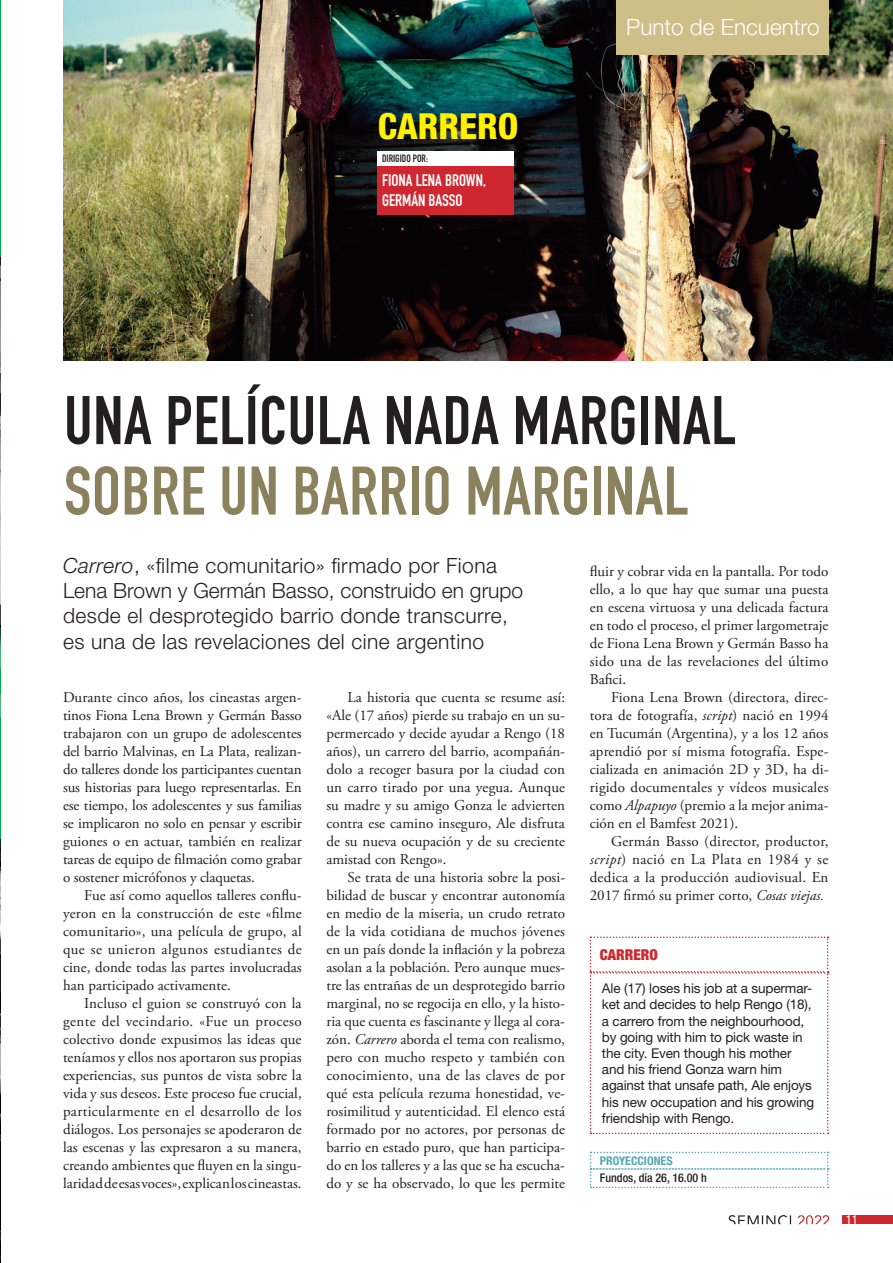
<style>
.page{position:relative;width:893px;height:1263px;background:#fff}
.page>*{position:absolute;margin:0;border:0;box-sizing:border-box;transform-origin:0 0}
.t1{font:67.5px "DIN Engschrift Std";letter-spacing:.01em;color:#231f20}
.t2{font:67.5px "DIN Engschrift Std";letter-spacing:.01em;color:#8b815c}
.t3{font:800 condensed 36px "Helvetica Neue LT Std";color:#fff101}
.t4{font:300 22.5px "Helvetica Neue LT Std";color:#fff}
.t5{font:300 21px/25.2px "Helvetica Neue LT Std";letter-spacing:.02em;color:#231f20}
.t6{font:16.5px/19.8px "DIN Engschrift Std";color:#fff}
.t7{font:15px/18px "Adobe Garamond Pro";color:#231f20;text-align:justify}
.t8{font:900 condensed 15px "Helvetica Neue LT Std";color:#cf2730}
.t9{font:13.5px/16.2px "Helvetica Neue LT Std";letter-spacing:-.01em;color:#231f20}
.t10{font:condensed 12.75px "Helvetica Neue LT Std";color:#fff}
.t11{font:500 condensed 12px "Helvetica Neue LT Std";color:#231f20}
.t12{font:700 condensed 12px "Helvetica Neue LT Std";color:#52a8af}
.t13{font:10.5px "DIN Engschrift Std";color:#231f20}
.s1{font-style:italic}
</style>
<div class="page">
<div style="left:843px;top:1215px;width:50px;height:9px;background:#cf2730"></div>
<svg style="left:729px;top:1215px;width:62px;height:9px"></svg>
<svg style="left:798px;top:1215px;width:31px;height:9px"></svg>
<img style="left:0;top:0;width:1px;height:1263px">
<img style="left:64px;top:0;width:829px;height:360px">
<svg style="left:590px;top:936px;width:239px;height:198px"></svg>
<svg style="left:590px;top:1152px;width:239px;height:36px"></svg>
<div style="left:617px;top:0;width:212px;height:54px;background:#cebe87"></div>
<div style="left:378px;top:152px;width:136px;height:14px;background:#fff"></div>
<div style="left:378px;top:166px;width:136px;height:48px;background:#cf2730"></div>
<h2 class="t3" style="left:378px;top:104px;width:142px">CARRERO</h2>
<p class="t13" style="left:382px;top:153px;width:47px">DIRIGIDO POR:</p>
<p class="t6" style="left:382px;top:170px;width:105px">FIONA LENA BROWN,<br>GERMÁN BASSO</p>
<h3 class="t4" style="left:626px;top:13px;width:195px">Punto de Encuentro</h3>
<h1 class="t1" style="left:64px;top:381px;width:674px">UNA PELÍCULA NADA MARGINAL</h1>
<h1 class="t2" style="left:64px;top:451px;width:626px">SOBRE UN BARRIO MARGINAL</h1>
<h3 class="t5" style="left:63px;top:552px;width:462px"><span class="s1">Carrero</span>, «filme comunitario» firmado por Fiona Lena Brown y Germán Basso, construido en grupo desde el desprotegido barrio donde transcurre, es una de las revelaciones del cine argentino</h3>
<p class="t7" style="left:63px;top:689px;width:240px">Durante cinco años, los cineastas argen&shy;tinos Fiona Lena Brown y Germán Basso trabajaron con un grupo de adolescentes del barrio Malvinas, en La Plata, realizan&shy;do talleres donde los participantes cuentan sus historias para luego representarlas. En ese tiempo, los adolescentes y sus familias se implicaron no solo en pensar y escribir guiones o en actuar, también en realizar tareas de equipo de filmación como grabar o sostener micrófonos y claquetas.</p>
<p class="t7" style="left:63px;top:887px;width:240px;text-indent:21px">Fue así como aquellos talleres conflu&shy;yeron en la construcción de este «filme comunitario», una película de grupo, al que se unieron algunos estudiantes de cine, donde todas las partes involucradas han participado activamente.</p>
<p class="t7" style="left:63px;top:995px;width:240px;text-indent:21px">Incluso el guion se construyó con la gente del vecindario. «Fue un proceso colectivo donde expusimos las ideas que teníamos y ellos nos aportaron sus propias experiencias, sus puntos de vista sobre la vida y sus deseos. Este proceso fue crucial, particularmente en el desarrollo de los diálogos. Los personajes se apoderaron de las escenas y las expresaron a su manera, creando ambientes que fluyen en la singu&shy;laridad de esas voces», explican los cineastas.</p>
<p class="t7" style="left:326px;top:689px;width:240px;text-indent:21px">La historia que cuenta se resume así: «Ale (17 años) pierde su trabajo en un su&shy;permercado y decide ayudar a Rengo (18 años), un carrero del barrio, acompañán&shy;dolo a recoger basura por la ciudad con un carro tirado por una yegua. Aunque su madre y su amigo Gonza le advierten contra ese camino inseguro, Ale disfruta de su nueva ocupación y de su creciente amistad con Rengo».</p>
<p class="t7" style="left:326px;top:869px;width:240px;text-indent:21px">Se trata de una historia sobre la posi&shy;bilidad de buscar y encontrar autonomía en medio de la miseria, un crudo retrato de la vida cotidiana de muchos jóvenes en un país donde la inflación y la pobreza asolan a la población. Pero aunque mues&shy;tre las entrañas de un desprotegido barrio marginal, no se regocija en ello, y la histo&shy;ria que cuenta es fascinante y llega al cora&shy;zón. <span class="s1">Carrero</span> aborda el tema con realismo, pero con mucho respeto y también con conocimiento, una de las claves de por qué esta película rezuma honestidad, ve&shy;rosimilitud y autenticidad. El elenco está formado por no actores, por personas de barrio en estado puro, que han participa&shy;do en los talleres y a las que se ha escucha&shy;do y se ha observado, lo que les permite</p>
<p class="t7" style="left:590px;top:563px;width:240px">fluir y cobrar vida en la pantalla. Por todo ello, a lo que hay que sumar una puesta en escena virtuosa y una delicada factura en todo el proceso, el primer largometraje de Fiona Lena Brown y Germán Basso ha sido una de las revelaciones del último Bafici.</p>
<p class="t7" style="left:590px;top:689px;width:240px;text-indent:21px">Fiona Lena Brown (directora, direc&shy;tora de fotografía, <span class="s1">script</span>) nació en 1994 en Tucumán (Argentina), y a los 12 años aprendió por sí misma fotografía. Espe&shy;cializada en animación 2D y 3D, ha di&shy;rigido documentales y vídeos musicales como <span class="s1">Alpapuyo</span> (premio a la mejor anima&shy;ción en el Bamfest 2021).</p>
<p class="t7" style="left:590px;top:833px;width:240px;text-indent:21px">Germán Basso (director, productor, <span class="s1">script</span>) nació en La Plata en 1984 y se dedica a la producción audiovisual. En 2017 firmó su primer corto, <span class="s1">Cosas viejas.</span></p>
<p class="t8" style="left:600px;top:945px;width:60px">CARRERO</p>
<p class="t9" style="left:602px;top:980px;width:214px">Ale (17) loses his job at a supermar&shy;ket and decides to help Rengo (18), a carrero from the neighbourhood, by going with him to pick waste in the city. Even though his mother and his friend Gonza warn him against that unsafe path, Ale enjoys his new occupation and his growing friendship with Rengo.</p>
<p class="t12" style="left:600px;top:1153px;width:74px">PROYECCIONES</p>
<p class="t11" style="left:600px;top:1171px;width:109px">Fundos, día 26, 16.00 h</p>
<p class="t10" style="left:846px;top:1212px;width:14px">11</p>
</div>
